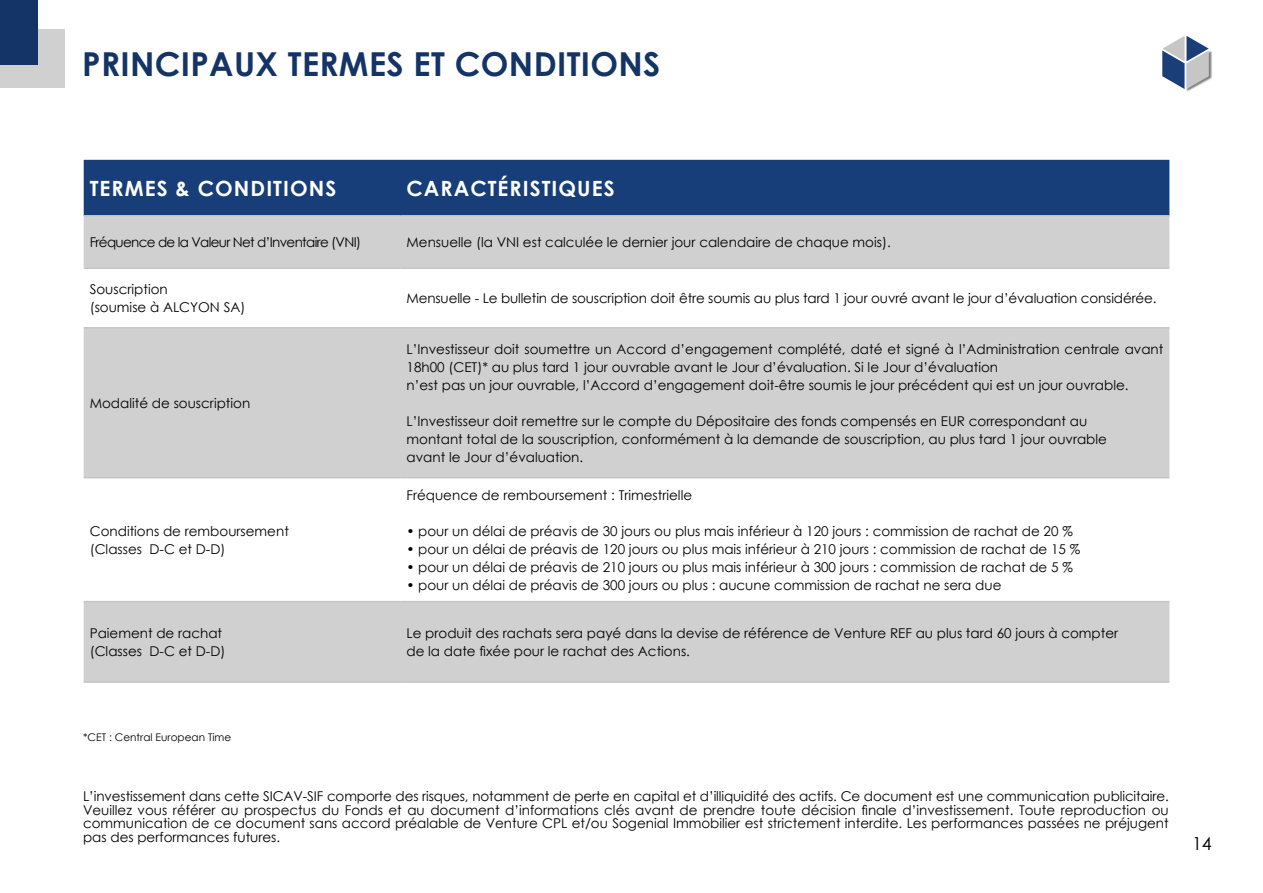
<style>
.page{position:relative;width:1263px;height:893px;background:#fff}
.page>*{position:absolute;margin:0;border:0;box-sizing:border-box;transform-origin:0 0}
.t1{font:700 33px "Century Gothic";letter-spacing:.01em;color:#143467}
.t2{font:700 21px "Century Gothic";letter-spacing:.05em;color:#fff}
.t3{font:18px "Century Gothic";color:#000}
.t4{font:13.5px/18px "Century Gothic";color:#000}
.t5{font:13.5px "Century Gothic";letter-spacing:-.05em;color:#000}
.t6{font:10.5px "Century Gothic";color:#000}
</style>
<div class="page">
<img style="left:1186px;top:51px;width:26px;height:41px">
<svg style="left:1162px;top:36px;width:47px;height:53px"></svg>
<div style="left:0;top:30px;width:65px;height:58px;background:#d0d0d0"></div>
<div style="left:0;top:0;width:37px;height:65px;background:#143467"></div>
<div style="left:84px;top:160px;width:1085px;height:55px;background:#183e7a"></div>
<div style="left:84px;top:217px;width:1085px;height:464px;background:#d0d0d0"></div>
<svg style="left:84px;top:269px;width:1085px;height:58px"></svg>
<div style="left:84px;top:329px;width:1085px;height:148px;background:#d0d0d0"></div>
<svg style="left:84px;top:478px;width:1085px;height:123px"></svg>
<hr style="left:84px;top:327px;width:316px;height:2px;background:#c6c6c6">
<hr style="left:400px;top:327px;width:769px;height:2px;background:#c6c6c6">
<hr style="left:84px;top:477px;width:316px;height:1px;background:#c6c6c6">
<hr style="left:400px;top:477px;width:769px;height:1px;background:#c6c6c6">
<hr style="left:84px;top:601px;width:316px;height:1px;background:#c6c6c6">
<hr style="left:400px;top:601px;width:769px;height:1px;background:#c6c6c6">
<hr style="left:84px;top:681px;width:316px;height:2px;background:#c6c6c6">
<hr style="left:400px;top:681px;width:769px;height:2px;background:#c6c6c6">
<hr style="left:84px;top:215px;width:316px;height:2px;background:#c6c6c6">
<hr style="left:400px;top:215px;width:769px;height:2px;background:#c6c6c6">
<hr style="left:84px;top:267px;width:316px;height:2px;background:#c6c6c6">
<hr style="left:400px;top:267px;width:769px;height:2px;background:#c6c6c6">
<h1 class="t1" style="left:82px;top:39px;width:580px">PRINCIPAUX TERMES ET CONDITIONS</h1>
<h2 class="t2" style="left:90px;top:172px;width:248px">TERMES &amp; CONDITIONS</h2>
<h2 class="t2" style="left:406px;top:172px;width:210px">CARACTÉRISTIQUES</h2>
<p class="t5" style="left:90px;top:233px;width:273px">Fréquence de la Valeur Net d’Inventaire (VNI)</p>
<p class="t4" style="left:406px;top:233px;width:486px">Mensuelle (la VNI est calculée le dernier jour calendaire de chaque mois).</p>
<p class="t4" style="left:90px;top:280px;width:157px">Souscription<br>(soumise à ALCYON SA)</p>
<p class="t4" style="left:406px;top:289px;width:752px">Mensuelle - Le bulletin de souscription doit être soumis au plus tard 1 jour ouvré avant le jour d’évaluation considérée.</p>
<p class="t4" style="left:90px;top:394px;width:162px">Modalité de souscription</p>
<p class="t4" style="left:90px;top:522px;width:201px">Conditions de remboursement (Classes D-C et D-D)</p>
<p class="t4" style="left:406px;top:340px;width:758px">L’Investisseur doit soumettre un Accord d’engagement complété, daté et signé à l’Administration centrale avant<br>18h00 (CET)* au plus tard 1 jour ouvrable avant le Jour d’évaluation. Si le Jour d’évaluation<br>n’est pas un jour ouvrable, l’Accord d’engagement doit-être soumis le jour précédent qui est un jour ouvrable.</p>
<p class="t4" style="left:406px;top:412px;width:702px">L’Investisseur doit remettre sur le compte du Dépositaire des fonds compensés en EUR correspondant au montant total de la souscription, conformément à la demande de souscription, au plus tard 1 jour ouvrable avant le Jour d’évaluation.</p>
<p class="t4" style="left:406px;top:486px;width:287px">Fréquence de remboursement : Trimestrielle</p>
<p class="t4" style="left:406px;top:522px;width:668px">• pour un délai de préavis de 30 jours ou plus mais inférieur à 120 jours : commission de rachat de 20 %</p>
<p class="t4" style="left:406px;top:540px;width:675px">• pour un délai de préavis de 120 jours ou plus mais inférieur à 210 jours : commission de rachat de 15 %</p>
<p class="t4" style="left:406px;top:558px;width:668px">• pour un délai de préavis de 210 jours ou plus mais inférieur à 300 jours : commission de rachat de 5 %</p>
<p class="t4" style="left:406px;top:576px;width:596px">• pour un délai de préavis de 300 jours ou plus : aucune commission de rachat ne sera due</p>
<p class="t4" style="left:90px;top:624px;width:137px">Paiement de rachat (Classes D-C et D-D)</p>
<p class="t4" style="left:406px;top:624px;width:713px">Le produit des rachats sera payé dans la devise de référence de Venture REF au plus tard 60 jours à compter de la date fixée pour le rachat des Actions.</p>
<p class="t6" style="left:83px;top:730px;width:150px">*CET : Central European Time</p>
<p class="t4" style="left:83px;top:790px;width:1087px;line-height:13.5px;text-align:justify">L’investissement dans cette SICAV-SIF comporte des risques, notamment de perte en capital et d’illiquidité des actifs. Ce document est une communication publicitaire.<br>Veuillez vous référer au prospectus du Fonds et au document d’informations clés avant de prendre toute décision finale d’investissement. Toute reproduction ou communication de ce document sans accord préalable de Venture CPL et/ou Sogenial Immobilier est strictement interdite. Les performances passées ne préjugent pas des performances futures.</p>
<h3 class="t3" style="left:1192px;top:831px;width:21px">14</h3>
</div>
